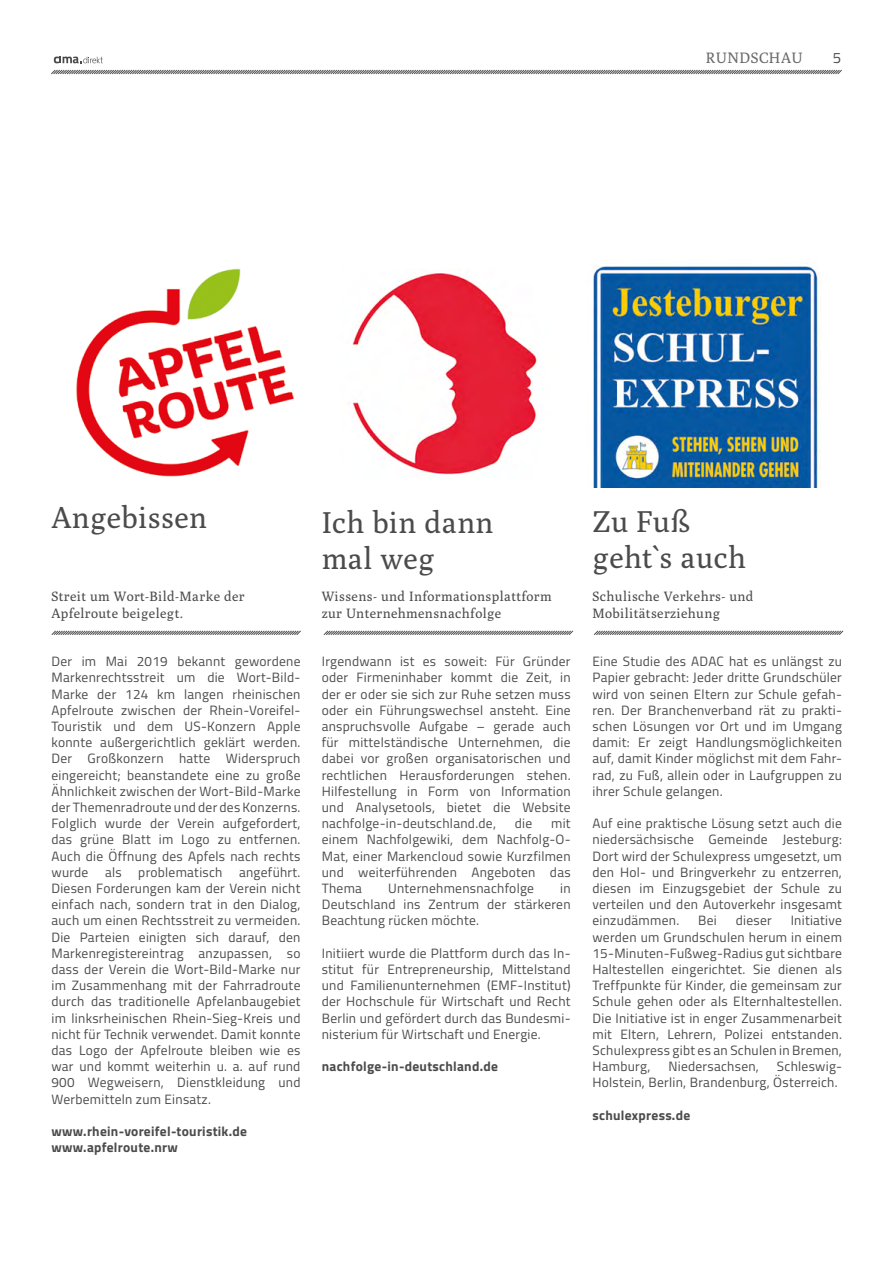
<style>
.page{position:relative;width:893px;height:1263px;background:#fff}
.page>*{position:absolute;margin:0;border:0;box-sizing:border-box;transform-origin:0 0}
.t1{font:30px/36px "Poly";letter-spacing:.01em;color:#4c4b4b}
.t2{font:15px "Poly";letter-spacing:.035em;color:#6a6a69}
.t3{font:15px "Titillium";color:#4c4b4b}
.t4{font:13.5px/16.2px "Titillium";letter-spacing:.02em;color:#4c4b4b;text-align:justify}
.t5{font:13.5px/16.2px "Poly";letter-spacing:.025em;color:#4c4b4b}
.t6{font:700 13.5px/16.2px "Titillium";letter-spacing:.02em;color:#4c4b4b}
</style>
<div class="page">
<svg style="left:54px;top:57px;width:49px;height:6px"></svg>
<svg style="left:51px;top:69px;width:791px;height:6px"></svg>
<img style="left:76px;top:268px;width:219px;height:209px">
<img style="left:352px;top:272px;width:186px;height:203px">
<img style="left:593px;top:266px;width:228px;height:222px">
<svg style="left:51px;top:630px;width:250px;height:5px"></svg>
<svg style="left:323px;top:630px;width:251px;height:5px"></svg>
<svg style="left:594px;top:630px;width:250px;height:5px"></svg>
<p class="t2" style="left:706px;top:50px;width:98px">RUNDSCHAU</p>
<p class="t3" style="left:833px;top:47px;width:10px">5</p>
<h1 class="t1" style="left:51px;top:499px;width:157px">Angebissen</h1>
<p class="t5" style="left:51px;top:589px;width:195px">Streit um Wort-Bild-Marke der<br>Apfelroute beigelegt.</p>
<p class="t4" style="left:51px;top:653px;width:251px">Der im Mai 2019 bekannt gewordene Markenrechtsstreit um die Wort-Bild-Marke der 124 km langen rheinischen Apfelroute zwischen der Rhein-Voreifel-Touristik und dem US-Konzern Apple konnte außergerichtlich geklärt werden.<br>Der Großkonzern hatte Widerspruch eingereicht; beanstandete eine zu große Ähnlichkeit zwischen der Wort-Bild-Marke der Themenradroute und der des Konzerns.<br>Folglich wurde der Verein aufgefordert, das grüne Blatt im Logo zu entfernen.<br>Auch die Öffnung des Apfels nach rechts wurde als problematisch angeführt.<br>Diesen Forderungen kam der Verein nicht einfach nach, sondern trat in den Dialog, auch um einen Rechtsstreit zu vermeiden.<br>Die Parteien einigten sich darauf, den Markenregistereintrag anzupassen, so dass der Verein die Wort-Bild-Marke nur im Zusammenhang mit der Fahrradroute durch das traditionelle Apfelanbaugebiet im linksrheinischen Rhein-Sieg-Kreis und nicht für Technik verwendet. Damit konnte das Logo der Apfelroute bleiben wie es war und kommt weiterhin u. a. auf rund 900 Wegweisern, Dienstkleidung und Werbemitteln zum Einsatz.</p>
<p class="t6" style="left:51px;top:1122px;width:197px">www.rhein-voreifel-touristik.de www.apfelroute.nrw</p>
<h1 class="t1" style="left:322px;top:504px;width:173px">Ich bin dann mal weg</h1>
<h1 class="t1" style="left:592px;top:503px;width:155px">Zu Fuß geht`s auch</h1>
<p class="t5" style="left:322px;top:589px;width:231px">Wissens- und Informationsplattform zur Unternehmensnachfolge</p>
<p class="t4" style="left:322px;top:653px;width:250px">Irgendwann ist es soweit: Für Gründer oder Firmeninhaber kommt die Zeit, in der er oder sie sich zur Ruhe setzen muss oder ein Führungswechsel ansteht. Eine anspruchsvolle Aufgabe – gerade auch für mittelständische Unternehmen, die dabei vor großen organisatorischen und rechtlichen Herausforderungen stehen.<br>Hilfestellung in Form von Information und Analysetools, bietet die Website nachfolge-in-deutschland.de,</p>
<p class="t4" style="left:515px;top:815px;width:19px">die</p>
<p class="t4" style="left:322px;top:815px;width:250px;text-indent:229px">mit einem Nachfolgewiki, dem Nachfolg-O-Mat, einer Markencloud sowie Kurzfilmen und weiterführenden Angeboten das Thema</p>
<p class="t4" style="left:388px;top:879px;width:147px">Unternehmensnachfolge</p>
<p class="t4" style="left:322px;top:879px;width:250px;text-indent:238px">in Deutschland ins Zentrum der stärkeren Beachtung rücken möchte.</p>
<p class="t4" style="left:322px;top:944px;width:250px">Initiiert wurde die Plattform durch das In&shy;stitut für Entrepreneurship, Mittelstand und Familienunternehmen (EMF-Institut) der Hochschule für Wirtschaft und Recht Berlin und gefördert durch das Bundesmi&shy;nisterium für Wirtschaft und Energie.</p>
<p class="t6" style="left:322px;top:1058px;width:178px">nachfolge-in-deutschland.de</p>
<p class="t5" style="left:592px;top:589px;width:163px">Schulische Verkehrs- und<br>Mobilitätserziehung</p>
<p class="t4" style="left:592px;top:653px;width:251px">Eine Studie des ADAC hat es unlängst zu Papier gebracht: Jeder dritte Grundschüler wird von seinen Eltern zur Schule gefah&shy;ren. Der Branchenverband rät zu prakti&shy;schen Lösungen vor Ort und im Umgang damit: Er zeigt Handlungsmöglichkeiten auf, damit Kinder möglichst mit dem Fahr&shy;rad, zu Fuß, allein oder in Laufgruppen zu ihrer Schule gelangen.</p>
<p class="t4" style="left:592px;top:815px;width:251px">Auf eine praktische Lösung setzt auch die niedersächsische Gemeinde Jesteburg:<br>Dort wird der Schulexpress umgesetzt, um den Hol- und Bringverkehr zu entzerren, diesen im Einzugsgebiet der Schule zu verteilen und den Autoverkehr insgesamt einzudämmen.</p>
<p class="t4" style="left:698px;top:912px;width:20px">Bei</p>
<p class="t4" style="left:736px;top:912px;width:38px">dieser</p>
<p class="t4" style="left:592px;top:912px;width:251px;text-indent:198px">Initiative werden um Grundschulen herum in einem 15-Minuten-Fußweg-Radius gut sichtbare Haltestellen eingerichtet. Sie dienen als Treffpunkte für Kinder, die gemeinsam zur Schule gehen oder als Elternhaltestellen.<br>Die Initiative ist in enger Zusammenarbeit mit Eltern, Lehrern, Polizei entstanden.<br>Schulexpress gibt es an Schulen in Bremen, Hamburg,</p>
<p class="t4" style="left:592px;top:1058px;width:251px;text-indent:184px">Schleswig-<br>Holstein, Berlin, Brandenburg, Österreich.</p>
<p class="t6" style="left:592px;top:1106px;width:99px">schulexpress.de</p>
<p class="t4" style="left:668px;top:1058px;width:92px">Niedersachsen,</p>
</div>
